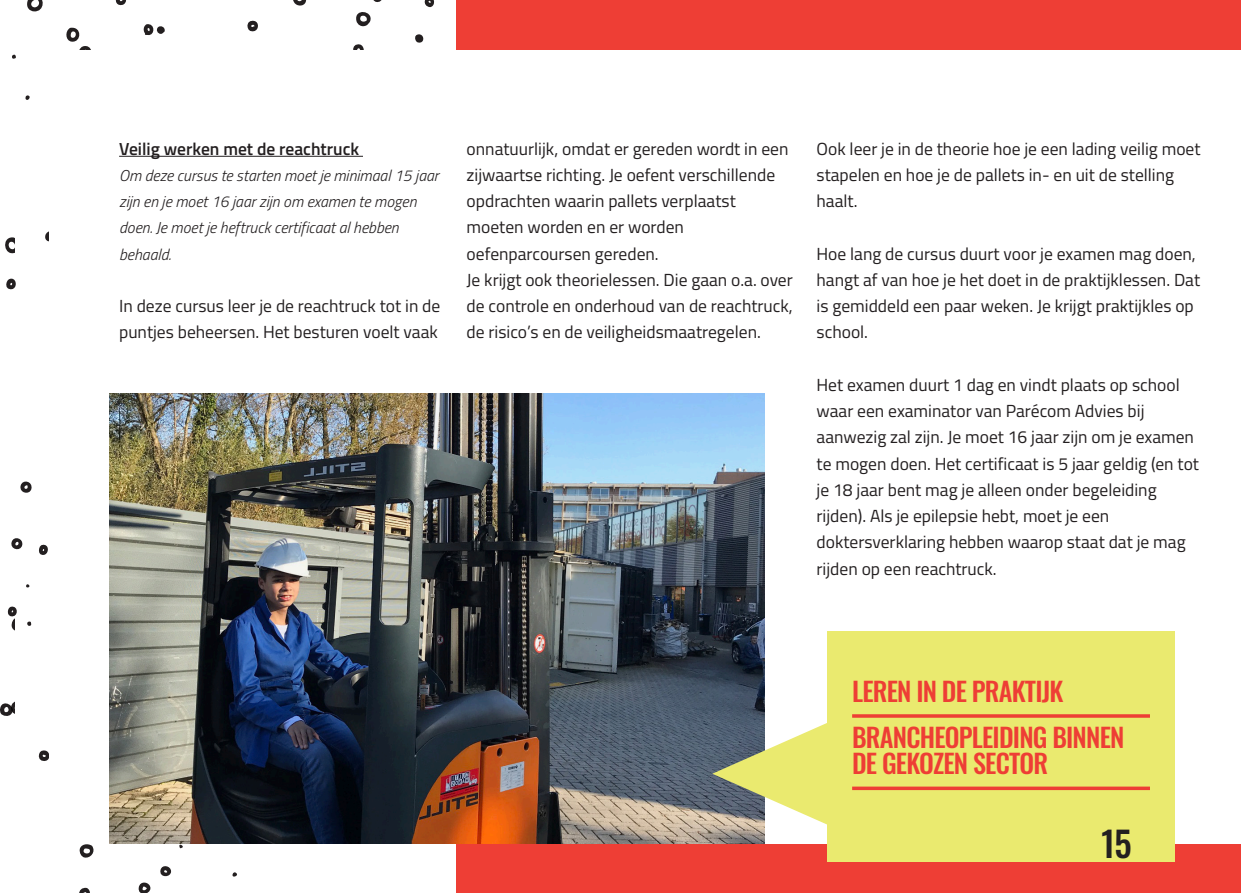
<style>
.page{position:relative;width:1241px;height:893px;background:#fff}
.page>*{position:absolute;margin:0;border:0;box-sizing:border-box;transform-origin:0 0}
.t1{font:500 35px "Oswald";color:#231f20}
._01__Kinderkaders{font:500 26.25px/26.2px "Oswald";letter-spacing:-.03em;color:#ee3e35}
._01__platte_tekst{font:17.5px/26.2px "Titillium Web";color:#231f20}
._01__platte_tekst-2{font:600 17.5px "Titillium Web";color:#231f20}
._01__platte_tekst-3{font:italic 300 15.75px/26.2px "Titillium Web";color:#231f20}
</style>
<div class="page">
<svg style="left:25px;top:95px;width:5px;height:5px"></svg>
<svg style="left:27px;top:0;width:16px;height:12px"></svg>
<svg style="left:115px;top:0;width:11px;height:6px"></svg>
<svg style="left:38px;top:750px;width:11px;height:11px"></svg>
<svg style="left:79px;top:887px;width:11px;height:6px"></svg>
<svg style="left:138px;top:882px;width:12px;height:11px"></svg>
<svg style="left:79px;top:844px;width:15px;height:14px"></svg>
<svg style="left:232px;top:872px;width:5px;height:5px"></svg>
<svg style="left:160px;top:866px;width:11px;height:11px"></svg>
<svg style="left:176px;top:843px;width:12px;height:5px"></svg>
<svg style="left:6px;top:278px;width:10px;height:12px"></svg>
<svg style="left:12px;top:54px;width:4px;height:5px"></svg>
<svg style="left:20px;top:481px;width:12px;height:12px"></svg>
<svg style="left:45px;top:231px;width:4px;height:11px"></svg>
<svg style="left:66px;top:27px;width:25px;height:23px"></svg>
<svg style="left:11px;top:538px;width:12px;height:12px"></svg>
<svg style="left:26px;top:584px;width:4px;height:4px"></svg>
<svg style="left:27px;top:621px;width:4px;height:5px"></svg>
<svg style="left:39px;top:544px;width:9px;height:11px"></svg>
<svg style="left:247px;top:20px;width:11px;height:12px"></svg>
<svg style="left:353px;top:44px;width:11px;height:6px"></svg>
<svg style="left:424px;top:0;width:10px;height:7px"></svg>
<svg style="left:293px;top:0;width:14px;height:6px"></svg>
<svg style="left:356px;top:0;width:26px;height:27px"></svg>
<svg style="left:415px;top:34px;width:9px;height:9px"></svg>
<svg style="left:143px;top:24px;width:22px;height:11px"></svg>
<div style="left:456px;top:0;width:784px;height:893px;background:#ee3e35"></div>
<div style="left:50px;top:50px;width:1190px;height:793px;background:#fff"></div>
<svg style="left:7px;top:606px;width:10px;height:25px"></svg>
<svg style="left:5px;top:237px;width:10px;height:17px"></svg>
<svg style="left:0;top:701px;width:15px;height:15px"></svg>
<img style="left:109px;top:393px;width:655px;height:450px">
<hr style="left:119px;top:156px;width:244px;height:1px;background:#231f20">
<div style="left:827px;top:631px;width:347px;height:230px;background:#eaea6f"></div>
<svg style="left:852px;top:714px;width:297px;height:4px"></svg>
<hr style="left:852px;top:787px;width:297px;height:3px;background:#ee3e35">
<svg style="left:712px;top:723px;width:115px;height:102px;background:#bbbf86"></svg>
<p class="_01__platte_tekst-2" style="left:119px;top:135px;width:241px">Veilig werken met de reachtruck</p>
<p class="_01__platte_tekst-3" style="left:119px;top:161px;width:321px">Om deze cursus te starten moet je minimaal 15 jaar zijn en je moet 16 jaar zijn om examen te mogen doen. Je moet je heftruck certificaat al hebben behaald.</p>
<p class="_01__platte_tekst" style="left:119px;top:292px;width:323px">In deze cursus leer je de reachtruck tot in de puntjes beheersen. Het besturen voelt vaak</p>
<p class="_01__platte_tekst" style="left:466px;top:135px;width:323px">onnatuurlijk, omdat er gereden wordt in een zijwaartse richting. Je oefent verschillende opdrachten waarin pallets verplaatst moeten worden en er worden oefenparcoursen gereden.</p>
<p class="_01__platte_tekst" style="left:466px;top:266px;width:328px;text-align:justify">Je krijgt ook theorielessen. Die gaan o.a. over de controle en onderhoud van de reachtruck, de risico’s en de veiligheidsmaatregelen.</p>
<p class="_01__platte_tekst" style="left:816px;top:135px;width:385px">Ook leer je in de theorie hoe je een lading veilig moet stapelen en hoe je de pallets in- en uit de stelling haalt.</p>
<p class="_01__platte_tekst" style="left:816px;top:240px;width:385px">Hoe lang de cursus duurt voor je examen mag doen, hangt af van hoe je het doet in de praktijklessen. Dat is gemiddeld een paar weken. Je krijgt praktijkles op school.</p>
<p class="_01__platte_tekst" style="left:816px;top:371px;width:384px">Het examen duurt 1 dag en vindt plaats op school waar een examinator van Parécom Advies bij aanwezig zal zijn. Je moet 16 jaar zijn om je examen te mogen doen. Het certificaat is 5 jaar geldig (en tot je 18 jaar bent mag je alleen onder begeleiding rijden). Als je epilepsie hebt, moet je een doktersverklaring hebben waarop staat dat je mag rijden op een reachtruck.</p>
<p class="_01__Kinderkaders" style="left:852px;top:680px;width:213px">LEREN IN DE PRAKTIJK</p>
<p class="_01__Kinderkaders" style="left:852px;top:726px;width:274px">BRANCHEOPLEIDING BINNEN<br>DE GEKOZEN SECTOR</p>
<h1 class="t1" style="left:1101px;top:825px;width:32px">15</h1>
</div>
